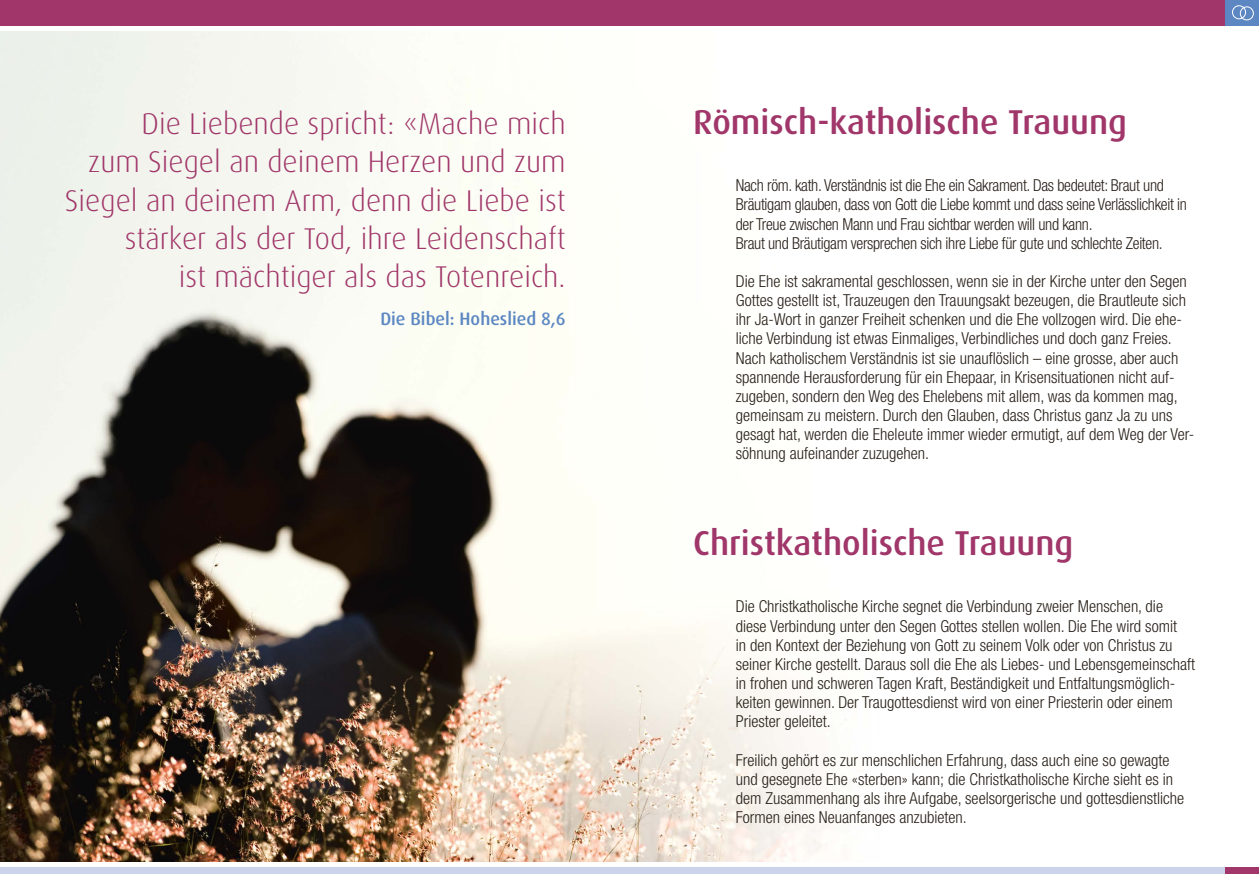
<style>
.page{position:relative;width:1259px;height:893px;background:#fff}
.page>*{position:absolute;margin:0;border:0;box-sizing:border-box;transform-origin:0 0}
.t1{font:500 34.5px "Dax";color:#a03669}
.t2{font:300 30px/38.2px "Dax";color:#a03669;text-align:right}
.t3{font:500 18px "Dax";color:#5c87c2}
.t4{font:300 condensed 16.5px/19.2px "Helvetica Neue LT Std";color:#29211a}
.t5{font:300 condensed 16.5px/19.2px "Helvetica Neue LT Std";letter-spacing:-.02em;color:#29211a}
</style>
<div class="page">
<div style="left:1225px;top:0;width:34px;height:26px;background:#5c87c2"></div>
<div style="left:0;top:0;width:1225px;height:26px;background:#a03669"></div>
<div style="left:1225px;top:867px;width:34px;height:7px;background:#a03669"></div>
<div style="left:1240px;top:6px;width:13px;height:14px;border:1px solid #fff;border-radius:50%"></div>
<div style="left:1232px;top:5px;width:14px;height:14px;border:1px solid #fff;border-radius:50%"></div>
<div style="left:0;top:867px;width:1225px;height:7px;background:#cbd3eb"></div>
<img style="left:0;top:32px;width:848px;height:829px">
<h2 class="t2" style="left:65px;top:105px;width:502px">Die Liebende spricht: «Mache mich<br>zum Siegel an deinem Herzen und zum Siegel an deinem Arm, denn die Liebe ist stärker als der Tod, ihre Leidenschaft<br>ist mächtiger als das Totenreich.</h2>
<p class="t3" style="left:380px;top:309px;width:187px">Die Bibel: Hoheslied 8,6</p>
<h1 class="t1" style="left:693px;top:103px;width:435px">Römisch-katholische Trauung</h1>
<p class="t5" style="left:736px;top:176px;width:452px">Nach röm. kath. Verständnis ist die Ehe ein Sakrament. Das bedeutet: Braut und Bräutigam glauben, dass von Gott die Liebe kommt und dass seine Verlässlichkeit in der Treue zwischen Mann und Frau sichtbar werden will und kann.<br>Braut und Bräutigam versprechen sich ihre Liebe für gute und schlechte Zeiten.</p>
<p class="t4" style="left:736px;top:271px;width:460px">Die Ehe ist sakramental geschlossen, wenn sie in der Kirche unter den Segen Gottes gestellt ist, Trauzeugen den Trauungsakt bezeugen, die Brautleute sich ihr Ja-Wort in ganzer Freiheit schenken und die Ehe vollzogen wird. Die ehe&shy;liche Verbindung ist etwas Einmaliges, Verbindliches und doch ganz Freies.<br>Nach katholischem Verständnis ist sie unauflöslich – eine grosse, aber auch spannende Herausforderung für ein Ehepaar, in Krisensituationen nicht auf&shy;zugeben, sondern den Weg des Ehelebens mit allem, was da kommen mag, gemeinsam zu meistern. Durch den Glauben, dass Christus ganz Ja zu uns gesagt hat, werden die Eheleute immer wieder ermutigt, auf dem Weg der Ver&shy;söhnung aufeinander zuzugehen.</p>
<h1 class="t1" style="left:693px;top:524px;width:382px">Christkatholische Trauung</h1>
<p class="t4" style="left:736px;top:597px;width:461px">Die Christkatholische Kirche segnet die Verbindung zweier Menschen, die diese Verbindung unter den Segen Gottes stellen wollen. Die Ehe wird somit<br>in den Kontext der Beziehung von Gott zu seinem Volk oder von Christus zu seiner Kirche gestellt. Daraus soll die Ehe als Liebes- und Lebensgemeinschaft in frohen und schweren Tagen Kraft, Beständigkeit und Entfaltungsmöglich&shy;keiten gewinnen. Der Traugottesdienst wird von einer Priesterin oder einem Priester geleitet.</p>
<p class="t4" style="left:736px;top:750px;width:450px">Freilich gehört es zur menschlichen Erfahrung, dass auch eine so gewagte und gesegnete Ehe «sterben» kann; die Christkatholische Kirche sieht es in dem Zusammenhang als ihre Aufgabe, seelsorgerische und gottesdienstliche Formen eines Neuanfanges anzubieten.</p>
</div>
